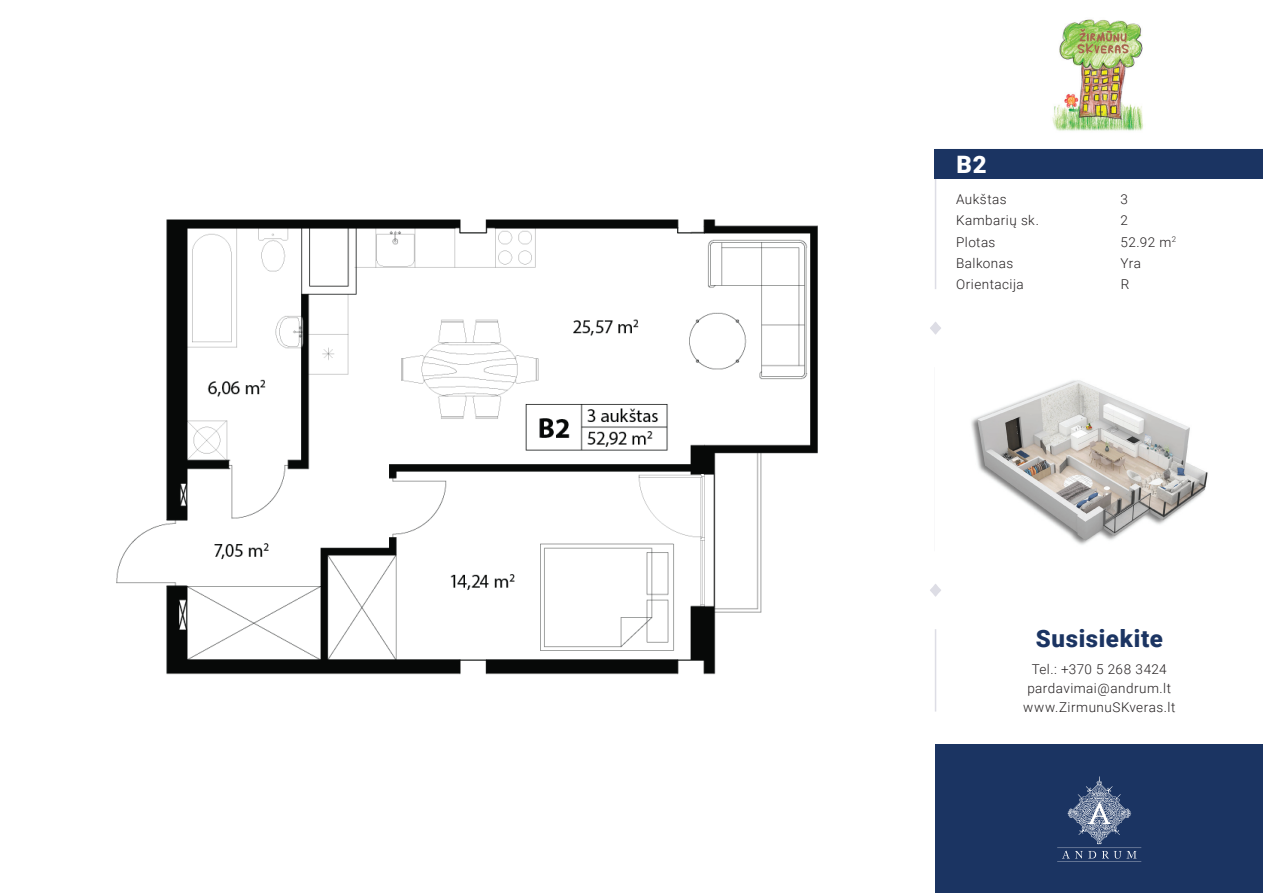
<style>
.page{position:relative;width:1263px;height:893px;background:#fff}
.page>*{position:absolute;margin:0;border:0;box-sizing:border-box;transform-origin:0 0}
.t1{font:900 24px "Roboto";letter-spacing:.025em;color:#1b3462}
.t2{font:900 24px "Roboto";color:#fff}
.t3{font:300 13.5px/18.6px "Roboto";letter-spacing:.035em;color:#231f20;text-align:center}
</style>
<div class="page">
<div style="left:935px;top:744px;width:328px;height:149px;background:#1b3462"></div>
<img style="left:1052px;top:19px;width:91px;height:112px">
<svg style="left:1057px;top:776px;width:84px;height:83px"></svg>
<svg style="left:930px;top:322px;width:11px;height:12px"></svg>
<svg style="left:930px;top:584px;width:11px;height:13px"></svg>
<hr style="left:935px;top:179px;width:1px;height:110px;background:#dddde5">
<hr style="left:935px;top:629px;width:1px;height:83px;background:#dddde5">
<img style="left:116px;top:219px;width:702px;height:456px">
<img style="left:971px;top:380px;width:237px;height:165px">
<div style="left:935px;top:149px;width:328px;height:30px;background:#1b3462"></div>
<h1 class="t2" style="left:956px;top:147px;width:32px">B2</h1>
<p class="t3" style="left:956px;top:189px;width:52px">Aukštas</p>
<p class="t3" style="left:1120px;top:189px;width:9px">3</p>
<p class="t3" style="left:956px;top:211px;width:84px">Kambarių sk.</p>
<p class="t3" style="left:1120px;top:211px;width:9px">2</p>
<p class="t3" style="left:956px;top:232px;width:41px">Plotas</p>
<p class="t3" style="left:1120px;top:232px;width:57px">52.92 m<sup>2</sup></p>
<p class="t3" style="left:956px;top:253px;width:59px">Balkonas</p>
<p class="t3" style="left:1120px;top:253px;width:22px">Yra</p>
<p class="t3" style="left:956px;top:275px;width:69px">Orientacija</p>
<p class="t3" style="left:1121px;top:275px;width:10px">R</p>
<h1 class="t1" style="left:1036px;top:622px;width:129px">Susisiekite</h1>
<p class="t3" style="left:1027px;top:660px;width:145px">Tel.: +370 5 268 3424 pardavimai@andrum.lt</p>
<p class="t3" style="left:1023px;top:697px;width:154px">www.ZirmunuSKveras.lt</p>
</div>
